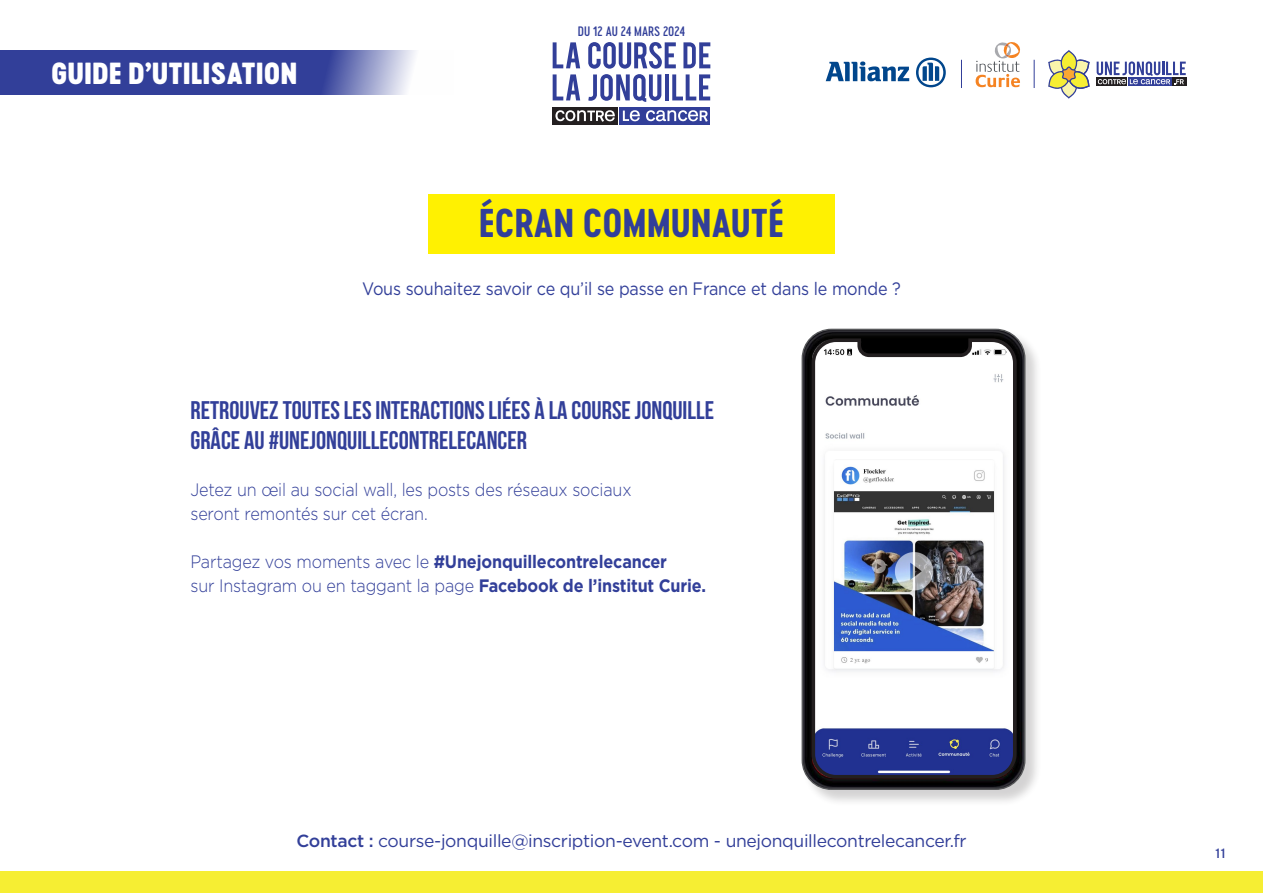
<style>
.page{position:relative;width:1263px;height:893px;background:#fff}
.page>*{position:absolute;margin:0;border:0;box-sizing:border-box;transform-origin:0 0}
.t1{font:37.5px "Cervo Neue Bold Neue";color:#323f99}
.t2{font:28.5px "Cervo Neue Black Neue";color:#fff}
.t3{font:700 25.5px "Bebas Neue";color:#323f99}
.t4{font:300 18px "Gotham";letter-spacing:-.01em;color:#323f99;scale:.9 1}
.t5{font:18px "Gotham";letter-spacing:-.01em;color:#323f99;scale:.9 1}
.t6{font:700 18px "Gotham";letter-spacing:-.01em;color:#323f99;scale:.9 1}
.t7{font:17.55px "Gotham";letter-spacing:-.02em;color:#323f99}
.t8{font:13.5px "Bebas Neue";color:#323f99}
.t9{font:12.75px "Cervo Neue Medium Neue";color:#323f99}
.s1{font-weight:300}
.s2{font-weight:700}
.s3{font-weight:500}
</style>
<div class="page">
<div style="left:0;top:872px;width:1263px;height:21px;background:#f6ee33"></div>
<div style="left:553px;top:107px;width:65px;height:17px;background:#231f20"></div>
<svg style="left:555px;top:110px;width:60px;height:12px"></svg>
<div style="left:620px;top:107px;width:90px;height:17px;background:#323f99"></div>
<svg style="left:623px;top:110px;width:17px;height:11px"></svg>
<svg style="left:646px;top:110px;width:62px;height:12px"></svg>
<svg style="left:553px;top:74px;width:27px;height:26px"></svg>
<svg style="left:553px;top:42px;width:27px;height:26px"></svg>
<svg style="left:588px;top:42px;width:122px;height:60px"></svg>
<svg style="left:0;top:50px;width:416px;height:44px;background:#4753a3"></svg>
<svg style="left:1034px;top:60px;width:1px;height:28px"></svg>
<svg style="left:961px;top:60px;width:1px;height:28px"></svg>
<svg style="left:976px;top:42px;width:44px;height:45px"></svg>
<svg style="left:1048px;top:50px;width:42px;height:49px"></svg>
<div style="left:1096px;top:77px;width:31px;height:9px;background:#231f20"></div>
<div style="left:1172px;top:77px;width:14px;height:9px;background:#231f20"></div>
<div style="left:1128px;top:77px;width:43px;height:9px;background:#323f99"></div>
<svg style="left:1097px;top:61px;width:89px;height:24px"></svg>
<svg style="left:826px;top:61px;width:83px;height:20px"></svg>
<svg style="left:916px;top:58px;width:30px;height:29px"></svg>
<div style="left:428px;top:194px;width:407px;height:60px;background:#fff101"></div>
<div style="left:802px;top:329px;width:240px;height:477px;background:#231f20;opacity:.2"></div>
<img style="left:802px;top:329px;width:223px;height:460px">
<div style="left:801px;top:329px;width:224px;height:461px;border:1px solid #57585a;border-radius:29px"></div>
<svg style="left:810px;top:337px;width:208px;height:443px"></svg>
<h2 class="t2" style="left:51px;top:53px;width:248px">GUIDE D’UTILISATION</h2>
<p class="t9" style="left:578px;top:23px;width:109px">DU 12 AU 24 MARS 2024</p>
<p class="t1" style="left:479px;top:198px;width:307px">ÉCRAN COMMUNAUTÉ</p>
<p class="t5" style="left:362px;top:278px;width:600px">Vous souhaitez savoir ce qu’il se passe en France et dans le monde ?</p>
<p class="t3" style="left:190px;top:397px;width:525px">RETROUVEZ TOUTES LES INTERACTIONS LIÉES À LA COURSE JONQUILLE</p>
<p class="t3" style="left:190px;top:427px;width:338px">GRÂCE AU #UNEJONQUILLECONTRELECANCER</p>
<p class="t4" style="left:190px;top:478px;width:492px">Jetez un œil au social wall, les posts des réseaux sociaux</p>
<p class="t4" style="left:190px;top:502px;width:265px">seront remontés sur cet écran.</p>
<p class="t6" style="left:190px;top:550px;width:531px"><span class="s1">Partagez vos moments avec le</span> #Unejonquillecontrelecancer</p>
<p class="t4" style="left:190px;top:574px;width:574px">sur Instagram ou en taggant la page <span class="s2">Facebook de l’institut Curie.</span></p>
<p class="t7" style="left:296px;top:829px;width:672px"><span class="s3">Contact :</span> course-jonquille@inscription-event.com - unejonquillecontrelecancer.fr</p>
<p class="t8" style="left:1215px;top:845px;width:12px">11</p>
</div>
